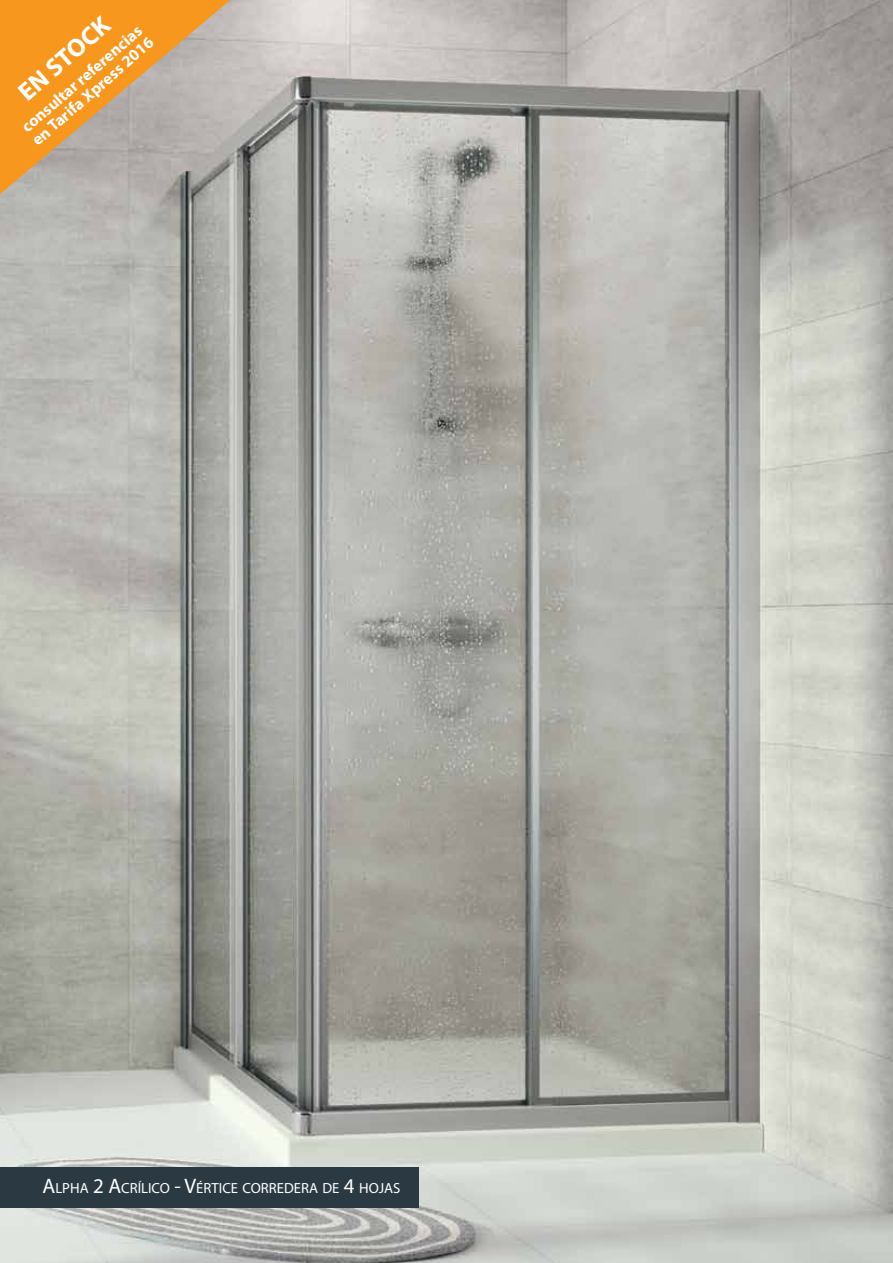
<style>
.page{position:relative;width:893px;height:1263px;background:#fff}
.page>*{position:absolute;margin:0;border:0;box-sizing:border-box;transform-origin:0 0}
.t1{font:700 25.5px "Myriad Pro";color:#fff}
.t2{font:700 16.5px/16.5px "Myriad Pro";color:#fff}
.t3{font:14.7px "Myriad Pro";color:#fff}
.s1{font-size:21px}
</style>
<div class="page">
<img style="left:0;top:0;width:893px;height:1263px">
<div style="left:0;top:1167px;width:419px;height:41px;background:#2a3942"></div>
<svg style="left:0;top:0;width:230px;height:194px;background:#d5a263"></svg>
<h1 class="t1" style="left:11px;top:83px;width:114px;rotate:-41deg">EN STOCK</h1>
<p class="t2" style="left:18px;top:123px;width:157px;rotate:-41deg">consultar referencias en Tarifa Xpress 2016</p>
<p class="t3" style="left:43px;top:1178px;width:360px"><span class="s1">A</span>LPHA <span class="s1">2 A</span>CRÍLICO <span class="s1">- V</span>ÉRTICE CORREDERA DE <span class="s1">4</span> HOJAS</p>
</div>
